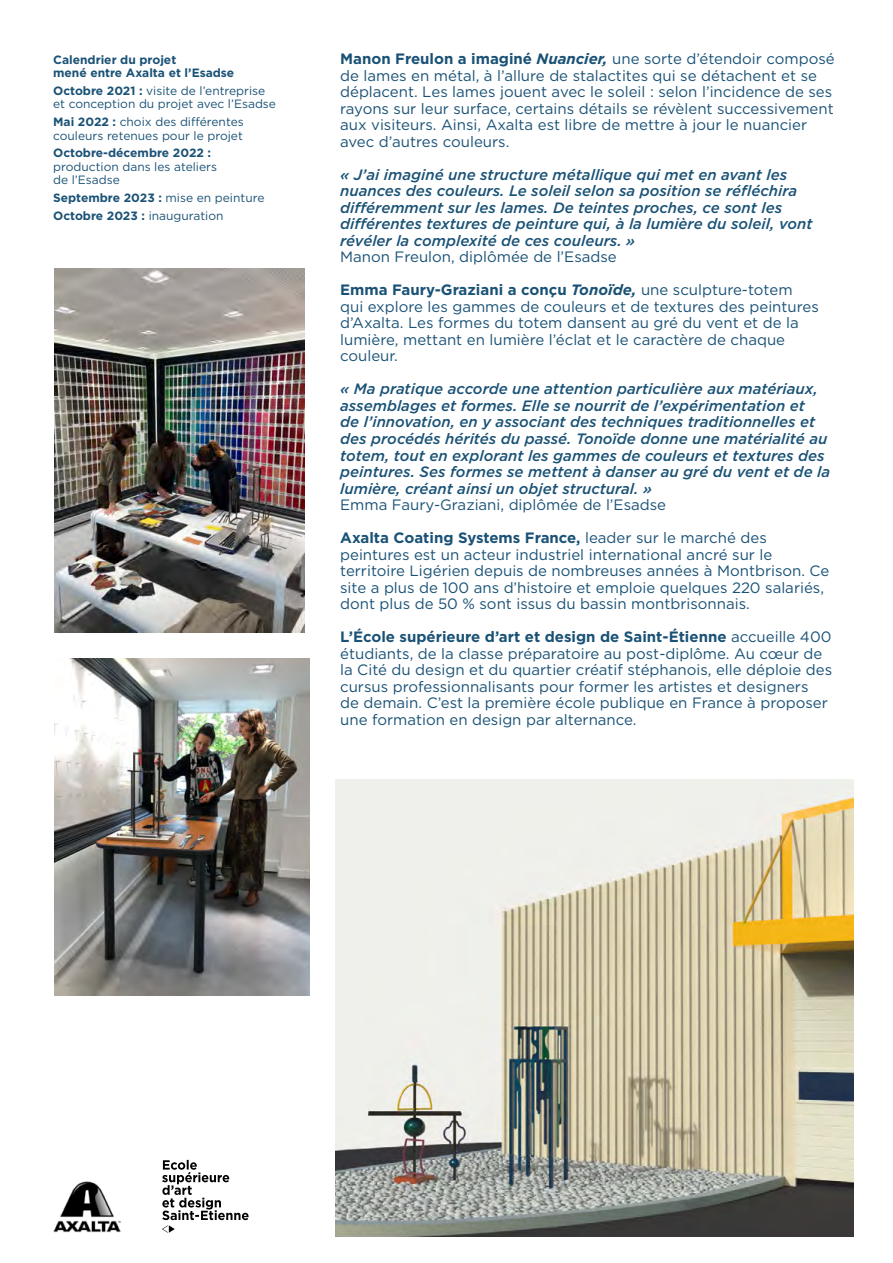
<style>
.page{position:relative;width:893px;height:1263px;background:#fff}
.page>*{position:absolute;margin:0;border:0;box-sizing:border-box;transform-origin:0 0}
.t1{font:15px/16.5px "Gotham";color:#1a5276}
.t2{font:italic 500 15px/16.5px "Gotham";color:#1a5276}
.t3{font:12px/13.5px "Gotham";color:#1a5276}
.t4{font:700 12px/13.5px "Gotham";color:#1a5276}
.s1{font-weight:700}
.s2{font-weight:400}
.s3{font-weight:700;font-style:italic}
</style>
<div class="page">
<svg style="left:162px;top:1160px;width:87px;height:73px"></svg>
<img style="left:53px;top:1181px;width:68px;height:52px">
<img style="left:54px;top:658px;width:255px;height:337px">
<img style="left:54px;top:269px;width:251px;height:364px">
<img style="left:336px;top:780px;width:517px;height:456px">
<p class="t4" style="left:53px;top:53px;width:183px">Calendrier du projet<br>mené entre Axalta et l’Esadse</p>
<p class="t3" style="left:53px;top:84px;width:224px"><span class="s1">Octobre 2021 :</span> visite de l’entreprise et conception du projet avec l’Esadse</p>
<p class="t3" style="left:53px;top:115px;width:192px"><span class="s1">Mai 2022 :</span> choix des différentes couleurs retenues pour le projet</p>
<p class="t3" style="left:53px;top:146px;width:165px"><span class="s1">Octobre-décembre 2022 : </span>production dans les ateliers de l’Esadse</p>
<p class="t4" style="left:53px;top:191px;width:213px">Septembre 2023 : <span class="s2">mise en peinture</span></p>
<p class="t4" style="left:53px;top:209px;width:172px">Octobre 2023 : <span class="s2">inauguration</span></p>
<p class="t1" style="left:340px;top:51px;width:496px"><span class="s1">Manon Freulon a imaginé</span> <span class="s3">Nuancier,</span> une sorte d’étendoir composé de lames en métal, à l’allure de stalactites qui se détachent et se déplacent. Les lames jouent avec le soleil : selon l’incidence de ses rayons sur leur surface, certains détails se révèlent successivement aux visiteurs. Ainsi, Axalta est libre de mettre à jour le nuancier avec d’autres couleurs.</p>
<p class="t2" style="left:340px;top:166px;width:474px">« J’ai imaginé une structure métallique qui met en avant les nuances des couleurs. Le soleil selon sa position se réfléchira différemment sur les lames. De teintes proches, ce sont les différentes textures de peinture qui, à la lumière du soleil, vont révéler la complexité de ces couleurs. »</p>
<p class="t1" style="left:340px;top:249px;width:278px">Manon Freulon, diplômée de l’Esadse</p>
<p class="t1" style="left:340px;top:282px;width:480px"><span class="s1">Emma Faury-Graziani a conçu</span> <span class="s3">Tonoïde,</span> une sculpture-totem qui explore les gammes de couleurs et de textures des peintures d’Axalta. Les formes du totem dansent au gré du vent et de la lumière, mettant en lumière l’éclat et le caractère de chaque couleur.</p>
<p class="t2" style="left:340px;top:381px;width:491px">« Ma pratique accorde une attention particulière aux matériaux, assemblages et formes. Elle se nourrit de l’expérimentation et<br>de l’innovation, en y associant des techniques traditionnelles et des procédés hérités du passé. Tonoïde donne une matérialité au totem, tout en explorant les gammes de couleurs et textures des peintures. Ses formes se mettent à danser au gré du vent et de la lumière, créant ainsi un objet structural. »</p>
<p class="t1" style="left:340px;top:496px;width:327px">Emma Faury-Graziani, diplômée de l’Esadse</p>
<p class="t1" style="left:340px;top:529px;width:491px"><span class="s1">Axalta Coating Systems France,</span> leader sur le marché des peintures est un acteur industriel international ancré sur le territoire Ligérien depuis de nombreuses années à Montbrison. Ce site a plus de 100 ans d’histoire et emploie quelques 220 salariés, dont plus de 50 % sont issus du bassin montbrisonnais.</p>
<p class="t1" style="left:340px;top:628px;width:494px"><span class="s1">L’École supérieure d’art et design de Saint-Étienne</span> accueille 400 étudiants, de la classe préparatoire au post-diplôme. Au cœur de la Cité du design et du quartier créatif stéphanois, elle déploie des cursus professionnalisants pour former les artistes et designers<br>de demain. C’est la première école publique en France à proposer une formation en design par alternance.</p>
</div>
